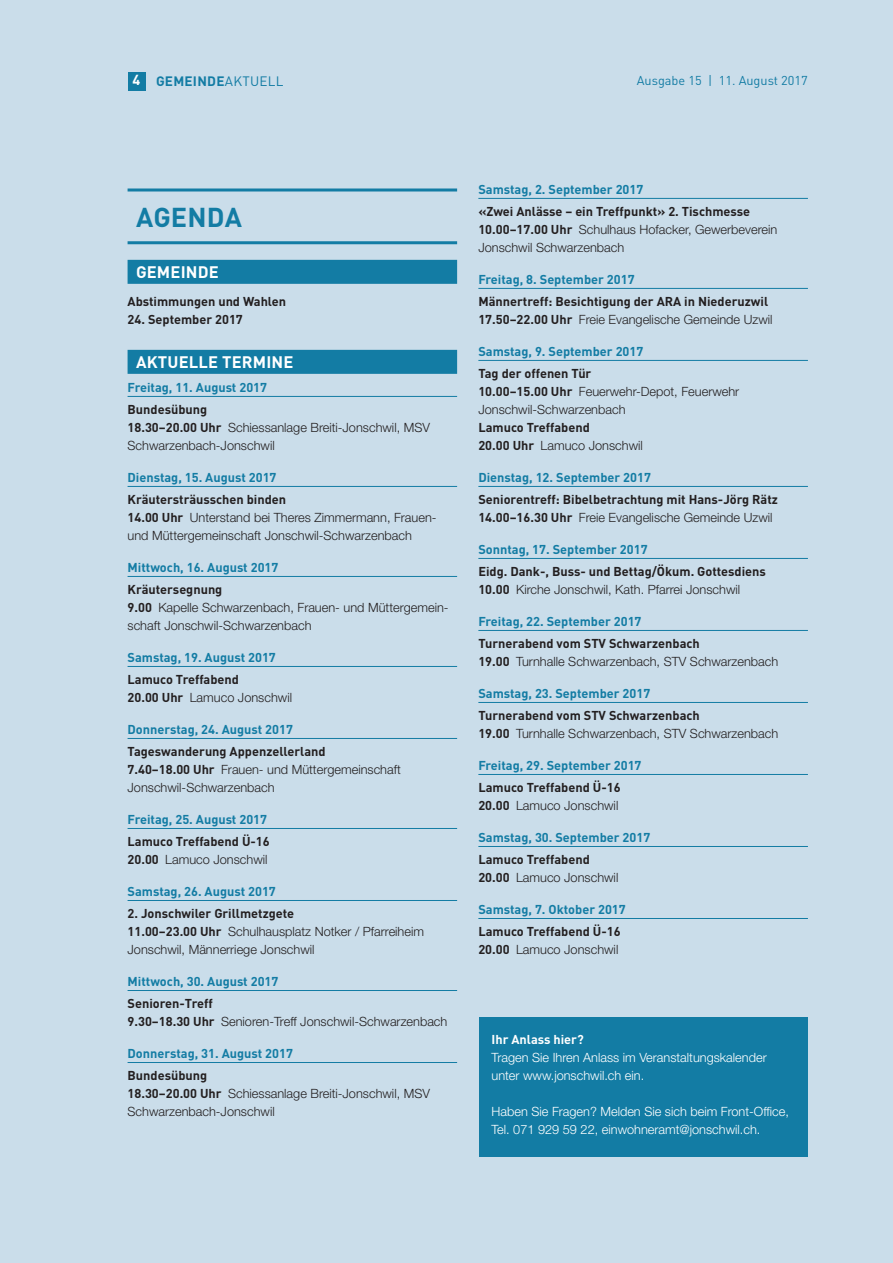
<style>
.page{position:relative;width:893px;height:1263px;background:#caddea}
.page>*{position:absolute;margin:0;border:0;box-sizing:border-box;transform-origin:0 0}
.t1{font:700 27px "DIN Pro";letter-spacing:.01em;color:#137ca4}
.t2{font:700 16.5px "DIN Pro";letter-spacing:.01em;color:#fff}
.t3{font:700 13.5px "DIN Pro";letter-spacing:.02em;color:#137ca4}
.t4{font:300 12.75px/18px "Helvetica Neue LT Std";color:#231f20}
.t5{font:700 12.75px "DIN Pro";color:#231f20}
.t6{font:700 12.75px "DIN Pro";color:#137ca4}
.t7{font:300 12.75px/18px "Helvetica Neue LT Std";color:#fff}
.t8{font:12.75px "DIN Pro";color:#137ca4}
.t9{font:700 12.75px "DIN Pro";color:#fff}
.s1{font-size:14.4px;color:#fff}
.s2{font-weight:400}
.s3{font-family:"DIN Pro";font-weight:700}
</style>
<div class="page">
<hr style="left:128px;top:188px;width:329px;height:3px;background:#137ca4">
<hr style="left:128px;top:241px;width:329px;height:3px;background:#137ca4">
<div style="left:128px;top:260px;width:329px;height:24px;background:#137ca4"></div>
<div style="left:128px;top:350px;width:329px;height:24px;background:#137ca4"></div>
<hr style="left:128px;top:396px;width:329px;height:1px;background:#137ca4">
<hr style="left:128px;top:486px;width:329px;height:1px;background:#137ca4">
<hr style="left:128px;top:576px;width:329px;height:1px;background:#137ca4">
<hr style="left:128px;top:666px;width:329px;height:1px;background:#137ca4">
<hr style="left:128px;top:738px;width:329px;height:1px;background:#137ca4">
<hr style="left:128px;top:828px;width:329px;height:1px;background:#137ca4">
<hr style="left:128px;top:900px;width:329px;height:1px;background:#137ca4">
<hr style="left:128px;top:990px;width:329px;height:1px;background:#137ca4">
<hr style="left:128px;top:1062px;width:329px;height:1px;background:#137ca4">
<hr style="left:478px;top:198px;width:330px;height:1px;background:#137ca4">
<hr style="left:478px;top:288px;width:330px;height:1px;background:#137ca4">
<hr style="left:478px;top:360px;width:330px;height:1px;background:#137ca4">
<hr style="left:478px;top:486px;width:330px;height:1px;background:#137ca4">
<hr style="left:478px;top:558px;width:330px;height:1px;background:#137ca4">
<hr style="left:478px;top:630px;width:330px;height:1px;background:#137ca4">
<hr style="left:478px;top:702px;width:330px;height:1px;background:#137ca4">
<hr style="left:478px;top:774px;width:330px;height:1px;background:#137ca4">
<hr style="left:478px;top:846px;width:330px;height:1px;background:#137ca4">
<hr style="left:478px;top:918px;width:330px;height:1px;background:#137ca4">
<div style="left:479px;top:1017px;width:328px;height:140px;background:#137ca4"></div>
<div style="left:128px;top:72px;width:17px;height:18px;background:#137ca4"></div>
<p class="t3" style="left:133px;top:71px;width:153px"><span class="s1">4</span> GEMEINDE<span class="s2">AKTUELL</span></p>
<p class="t8" style="left:637px;top:72px;width:173px">Ausgabe 15 | 11. August 2017</p>
<h1 class="t1" style="left:136px;top:198px;width:107px">AGENDA</h1>
<p class="t2" style="left:136px;top:261px;width:84px">GEMEINDE</p>
<p class="t5" style="left:128px;top:293px;width:160px">Abstimmungen und Wahlen</p>
<p class="t5" style="left:128px;top:311px;width:117px">24. September 2017</p>
<p class="t2" style="left:136px;top:351px;width:159px">AKTUELLE TERMINE</p>
<p class="t6" style="left:128px;top:378px;width:141px">Freitag, 11. August 2017</p>
<p class="t5" style="left:128px;top:401px;width:81px">Bundesübung</p>
<p class="t4" style="left:128px;top:418px;width:304px"><span class="s3">18.30–20.00 Uhr</span> Schiessanlage Breiti-Jonschwil, MSV<br>Schwarzenbach-Jonschwil</p>
<p class="t6" style="left:128px;top:468px;width:150px">Dienstag, 15. August 2017</p>
<p class="t5" style="left:128px;top:491px;width:160px">Kräutersträusschen binden</p>
<p class="t4" style="left:128px;top:508px;width:311px"><span class="s3">14.00 Uhr</span> Unterstand bei Theres Zimmermann, Frauen&shy;und Müttergemeinschaft Jonschwil-Schwarzenbach</p>
<p class="t6" style="left:128px;top:558px;width:152px">Mittwoch, 16. August 2017</p>
<p class="t5" style="left:128px;top:581px;width:96px">Kräutersegnung</p>
<p class="t4" style="left:128px;top:598px;width:323px"><span class="s3">9.00</span> Kapelle Schwarzenbach, Frauen- und Müttergemein&shy;schaft Jonschwil-Schwarzenbach</p>
<p class="t6" style="left:128px;top:648px;width:150px">Samstag, 19. August 2017</p>
<p class="t5" style="left:128px;top:671px;width:113px">Lamuco Treffabend</p>
<p class="t4" style="left:128px;top:688px;width:166px"><span class="s3">20.00 Uhr</span> Lamuco Jonschwil</p>
<p class="t6" style="left:128px;top:720px;width:167px">Donnerstag, 24. August 2017</p>
<p class="t5" style="left:128px;top:743px;width:200px">Tageswanderung Appenzellerland</p>
<p class="t4" style="left:128px;top:760px;width:275px"><span class="s3">7.40–18.00 Uhr</span> Frauen- und Müttergemeinschaft<br>Jonschwil-Schwarzenbach</p>
<p class="t6" style="left:128px;top:810px;width:141px">Freitag, 25. August 2017</p>
<p class="t5" style="left:128px;top:833px;width:144px">Lamuco Treffabend Ü-16</p>
<p class="t4" style="left:128px;top:850px;width:141px"><span class="s3">20.00</span> Lamuco Jonschwil</p>
<p class="t6" style="left:128px;top:882px;width:150px">Samstag, 26. August 2017</p>
<p class="t5" style="left:128px;top:905px;width:168px">2. Jonschwiler Grillmetzgete</p>
<p class="t4" style="left:128px;top:922px;width:298px"><span class="s3">11.00–23.00 Uhr</span> Schulhausplatz Notker / Pfarreiheim<br>Jonschwil, Männerriege Jonschwil</p>
<p class="t6" style="left:128px;top:972px;width:152px">Mittwoch, 30. August 2017</p>
<p class="t5" style="left:128px;top:995px;width:87px">Senioren-Treff</p>
<p class="t4" style="left:128px;top:1012px;width:321px"><span class="s3">9.30–18.30 Uhr</span> Senioren-Treff Jonschwil-Schwarzenbach</p>
<p class="t6" style="left:128px;top:1044px;width:167px">Donnerstag, 31. August 2017</p>
<p class="t5" style="left:128px;top:1067px;width:81px">Bundesübung</p>
<p class="t4" style="left:128px;top:1084px;width:304px"><span class="s3">18.30–20.00 Uhr</span> Schiessanlage Breiti-Jonschwil, MSV<br>Schwarzenbach-Jonschwil</p>
<p class="t6" style="left:478px;top:180px;width:166px">Samstag, 2. September 2017</p>
<p class="t5" style="left:478px;top:203px;width:273px">«Zwei Anlässe – ein Treffpunkt» 2. Tischmesse</p>
<p class="t4" style="left:478px;top:220px;width:300px"><span class="s3">10.00–17.00 Uhr</span> Schulhaus Hofacker, Gewerbeverein<br>Jonschwil Schwarzenbach</p>
<p class="t6" style="left:478px;top:270px;width:158px">Freitag, 8. September 2017</p>
<p class="t5" style="left:478px;top:293px;width:291px">Männertreff: Besichtigung der ARA in Niederuzwil</p>
<p class="t4" style="left:478px;top:310px;width:296px"><span class="s3">17.50–22.00 Uhr</span> Freie Evangelische Gemeinde Uzwil</p>
<p class="t6" style="left:478px;top:342px;width:166px">Samstag, 9. September 2017</p>
<p class="t5" style="left:478px;top:365px;width:115px">Tag der offenen Tür</p>
<p class="t4" style="left:478px;top:382px;width:262px"><span class="s3">10.00–15.00 Uhr</span> Feuerwehr-Depot, Feuerwehr<br>Jonschwil-Schwarzenbach</p>
<p class="t5" style="left:478px;top:419px;width:113px">Lamuco Treffabend</p>
<p class="t4" style="left:478px;top:436px;width:166px"><span class="s3">20.00 Uhr</span> Lamuco Jonschwil</p>
<p class="t6" style="left:478px;top:468px;width:174px">Dienstag, 12. September 2017</p>
<p class="t5" style="left:478px;top:491px;width:301px">Seniorentreff: Bibelbetrachtung mit Hans-Jörg Rätz</p>
<p class="t4" style="left:478px;top:508px;width:296px"><span class="s3">14.00–16.30 Uhr</span> Freie Evangelische Gemeinde Uzwil</p>
<p class="t6" style="left:478px;top:540px;width:171px">Sonntag, 17. September 2017</p>
<p class="t5" style="left:478px;top:563px;width:289px">Eidg. Dank-, Buss- und Bettag/Ökum. Gottesdiens</p>
<p class="t4" style="left:478px;top:580px;width:263px"><span class="s3">10.00</span> Kirche Jonschwil, Kath. Pfarrei Jonschwil</p>
<p class="t6" style="left:478px;top:612px;width:165px">Freitag, 22. September 2017</p>
<p class="t5" style="left:478px;top:635px;width:223px">Turnerabend vom STV Schwarzenbach</p>
<p class="t4" style="left:478px;top:652px;width:301px"><span class="s3">19.00</span> Turnhalle Schwarzenbach, STV Schwarzenbach</p>
<p class="t6" style="left:478px;top:684px;width:173px">Samstag, 23. September 2017</p>
<p class="t5" style="left:478px;top:707px;width:223px">Turnerabend vom STV Schwarzenbach</p>
<p class="t4" style="left:478px;top:724px;width:301px"><span class="s3">19.00</span> Turnhalle Schwarzenbach, STV Schwarzenbach</p>
<p class="t6" style="left:478px;top:756px;width:165px">Freitag, 29. September 2017</p>
<p class="t5" style="left:478px;top:779px;width:144px">Lamuco Treffabend Ü-16</p>
<p class="t4" style="left:478px;top:796px;width:141px"><span class="s3">20.00</span> Lamuco Jonschwil</p>
<p class="t6" style="left:478px;top:828px;width:173px">Samstag, 30. September 2017</p>
<p class="t5" style="left:478px;top:851px;width:113px">Lamuco Treffabend</p>
<p class="t4" style="left:478px;top:868px;width:141px"><span class="s3">20.00</span> Lamuco Jonschwil</p>
<p class="t6" style="left:478px;top:900px;width:149px">Samstag, 7. Oktober 2017</p>
<p class="t5" style="left:478px;top:923px;width:144px">Lamuco Treffabend Ü-16</p>
<p class="t4" style="left:478px;top:940px;width:141px"><span class="s3">20.00</span> Lamuco Jonschwil</p>
<p class="t9" style="left:491px;top:1031px;width:94px">Ihr Anlass hier?</p>
<p class="t7" style="left:491px;top:1048px;width:277px">Tragen Sie Ihren Anlass im Veranstaltungskalender unter www.jonschwil.ch ein.</p>
<p class="t7" style="left:491px;top:1102px;width:299px">Haben Sie Fragen? Melden Sie sich beim Front-Office,<br>Tel. 071 929 59 22, einwohneramt@jonschwil.ch.</p>
</div>
